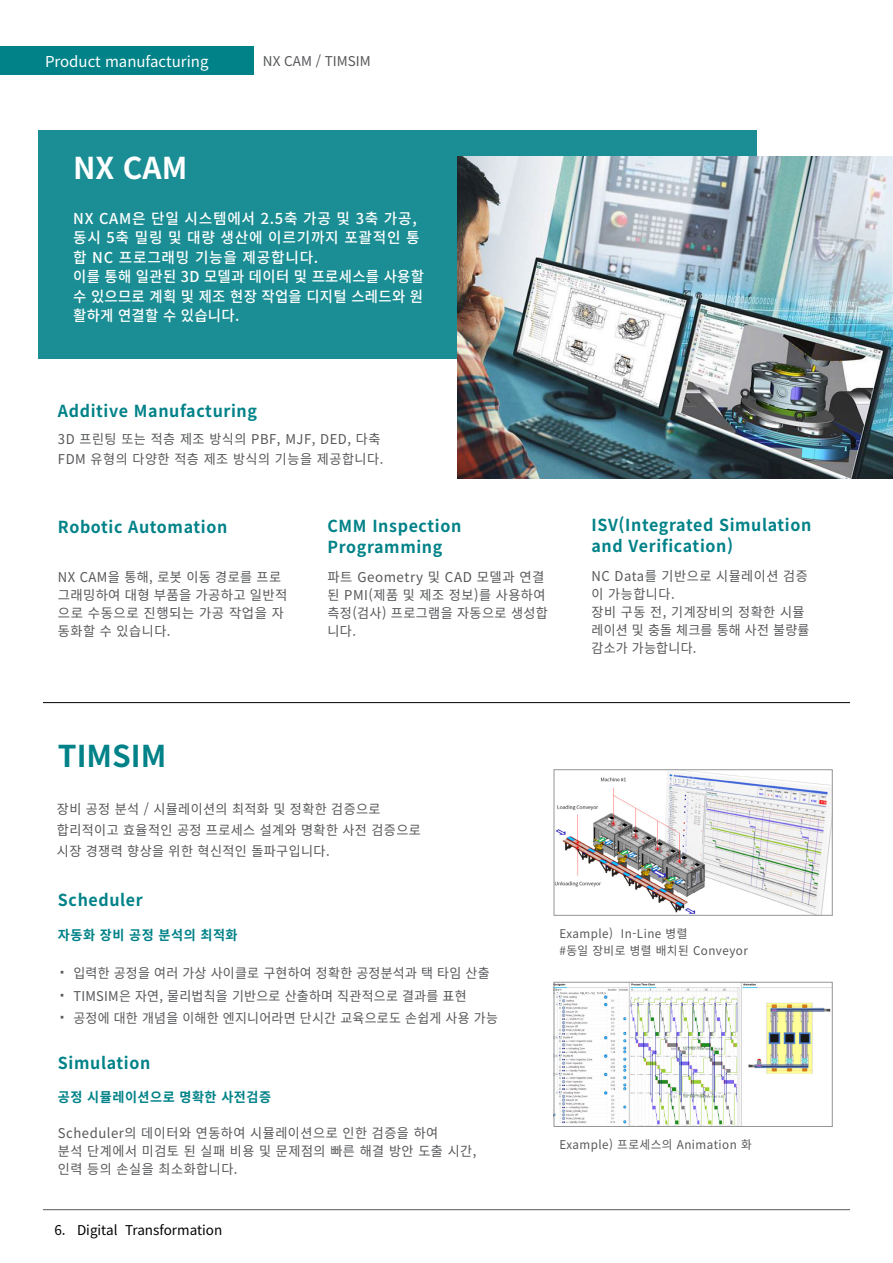
<style>
.page{position:relative;width:893px;height:1263px;background:#fff}
.page>*{position:absolute;margin:0;border:0;box-sizing:border-box;transform-origin:0 0}
.t1{font:700 30px "Noto Sans KR";color:#008288}
.t2{font:700 30px "Noto Sans KR";color:#fff}
.t3{font:700 16.5px/21px "Noto Sans KR";letter-spacing:.04em;color:#008288}
.t4{font:500 15px/19.5px "Noto Sans KR";letter-spacing:.05em;color:#fff}
.t5{font:500 15px/19.5px "Noto Sans KR";letter-spacing:.05em;color:#fff;text-align:justify;scale:.96 1}
.t6{font:15px "Noto Sans KR";color:#fff}
.t7{font:13.5px/18px "Noto Sans KR";letter-spacing:.03em;color:#57585a}
.t8{font:13.5px "Noto Sans KR";letter-spacing:.03em;color:#57585a;scale:.96 1}
.t9{font:700 13.5px "Noto Sans KR";letter-spacing:.04em;color:#008288}
.t10{font:13.5px "Noto Sans CJ Kkr";color:#000}
.t11{font:13.5px "Noto Sans KR";color:#57585a}
.t12{font:12px "Noto Sans KR";letter-spacing:.04em;color:#57585a}
.s1{font-family:"Korean SWGI2 R";font-size:18px}
</style>
<div class="page">
<hr style="left:43px;top:1209px;width:807px;height:1px;background:#57585a">
<div style="left:38px;top:130px;width:719px;height:228px;background:#1a8e94"></div>
<hr style="left:43px;top:702px;width:807px;height:1px;background:#000">
<img style="left:556px;top:984px;width:274px;height:141px">
<div style="left:554px;top:982px;width:278px;height:145px;border:1px solid #939598"></div>
<img style="left:556px;top:771px;width:274px;height:142px">
<div style="left:554px;top:769px;width:278px;height:146px;border:1px solid #939598"></div>
<img style="left:458px;top:156px;width:435px;height:323px">
<div style="left:0;top:47px;width:253px;height:28px;background:#008288"></div>
<p class="t6" style="left:45px;top:53px;width:165px">Product manufacturing</p>
<p class="t11" style="left:263px;top:54px;width:109px">NX CAM / TIMSIM</p>
<p class="t2" style="left:73px;top:152px;width:116px">NX CAM</p>
<p class="t4" style="left:73px;top:209px;width:348px">NX CAM은 단일 시스템에서 2.5축 가공 및 3축 가공, 동시 5축 밀링 및 대량 생산에 이르기까지 포괄적인 통 합 NC 프로그래밍 기능을 제공합니다.</p>
<p class="t5" style="left:73px;top:267px;width:367px">이를 통해 일관된 3D 모델과 데이터 및 프로세스를 사용할 수 있으므로 계획 및 제조 현장 작업을 디지털 스레드와 원 활하게 연결할 수 있습니다.</p>
<p class="t3" style="left:58px;top:401px;width:201px">Additive Manufacturing</p>
<p class="t7" style="left:58px;top:430px;width:327px;line-height:19.5px">3D 프린팅 또는 적층 제조 방식의 PBF, MJF, DED, 다축<br>FDM 유형의 다양한 적층 제조 방식의 기능을 제공합니다.</p>
<p class="t3" style="left:58px;top:517px;width:171px">Robotic Automation</p>
<p class="t3" style="left:591px;top:515px;width:221px">ISV(Integrated Simulation and Verification)</p>
<p class="t3" style="left:327px;top:516px;width:135px">CMM Inspection</p>
<p class="t3" style="left:327px;top:537px;width:116px">Programming</p>
<p class="t7" style="left:58px;top:568px;width:231px">NX CAM을 통해, 로봇 이동 경로를 프로 그래밍하여 대형 부품을 가공하고 일반적 으로 수동으로 진행되는 가공 작업을 자 동화할 수 있습니다.</p>
<p class="t7" style="left:591px;top:567px;width:218px">NC Data를 기반으로 시뮬레이션 검증 이 가능합니다.</p>
<p class="t7" style="left:327px;top:568px;width:222px">파트 Geometry 및 CAD 모델과 연결 된 PMI(제품 및 제조 정보)를 사용하여 측정(검사) 프로그램을 자동으로 생성합 니다.</p>
<p class="t7" style="left:591px;top:603px;width:219px">장비 구동 전, 기계장비의 정확한 시뮬 레이션 및 충돌 체크를 통해 사전 불량률 감소가 가능합니다.</p>
<p class="t1" style="left:58px;top:739px;width:110px">TIMSIM</p>
<p class="t7" style="left:57px;top:800px;width:325px">장비 공정 분석 / 시뮬레이션의 최적화 및 정확한 검증으로</p>
<p class="t7" style="left:57px;top:821px;width:365px">합리적이고 효율적인 공정 프로세스 설계와 명확한 사전 검증으로</p>
<p class="t7" style="left:57px;top:842px;width:274px">시장 경쟁력 향상을 위한 혁신적인 돌파구입니다.</p>
<p class="t3" style="left:58px;top:890px;width:86px">Scheduler</p>
<p class="t9" style="left:58px;top:927px;width:181px">자동화 장비 공정 분석의 최적화</p>
<p class="t8" style="left:58px;top:965px;width:451px"><span class="s1">·</span> 입력한 공정을 여러 가상 사이클로 구현하여 정확한 공정분석과 택 타임 산출</p>
<p class="t8" style="left:58px;top:988px;width:427px"><span class="s1">·</span> TIMSIM은 자연, 물리법칙을 기반으로 산출하며 직관적으로 결과를 표현</p>
<p class="t8" style="left:58px;top:1010px;width:460px"><span class="s1">·</span> 공정에 대한 개념을 이해한 엔지니어라면 단시간 교육으로도 손쉽게 사용 가능</p>
<p class="t3" style="left:58px;top:1052px;width:94px">Simulation</p>
<p class="t9" style="left:58px;top:1089px;width:215px">공정 시뮬레이션으로 명확한 사전검증</p>
<p class="t7" style="left:58px;top:1124px;width:382px">Scheduler의 데이터와 연동하여 시뮬레이션으로 인한 검증을 하여</p>
<p class="t7" style="left:58px;top:1142px;width:420px">분석 단계에서 미검토 된 실패 비용 및 문제점의 빠른 해결 방안 도출 시간,</p>
<p class="t7" style="left:58px;top:1160px;width:181px">인력 등의 손실을 최소화합니다.</p>
<p class="t10" style="left:54px;top:1222px;width:169px">6. Digital Transformation</p>
<p class="t12" style="left:559px;top:927px;width:130px">Example) In-Line 병렬</p>
<p class="t12" style="left:559px;top:944px;width:190px">#동일 장비로 병렬 배치된 Conveyor</p>
<p class="t12" style="left:559px;top:1138px;width:194px">Example) 프로세스의 Animation 화</p>
</div>
